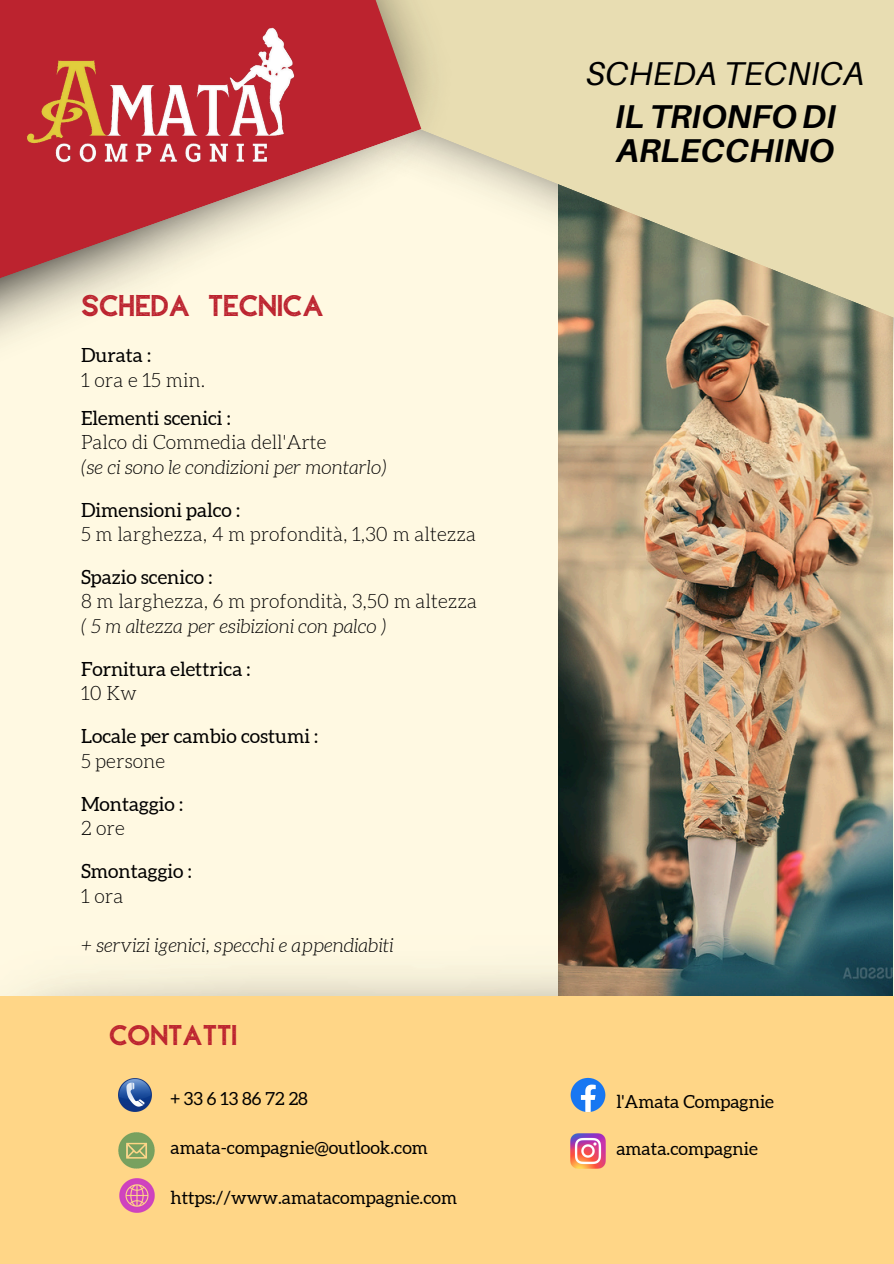
<style>
.page{position:relative;width:894px;height:1264px;background:#fff}
.page>*{position:absolute;margin:0;border:0;box-sizing:border-box;transform-origin:0 0}
.t1{font:italic 700 33px/34px "Aileron";color:#000}
.t2{font:italic 33px "Aileron";color:#000}
.t3{font:30px "Aleppo";color:#bc232f}
.t4{font:28.5px "Aleppo";color:#bc232f}
.t5{font:300 19.5px "Aleo";color:#000}
.t6{font:19.5px "Aleo";color:#000}
.t7{font:italic 300 19.5px "Aleo";color:#000}
.t8{font:18px "Aleo";color:#000}
.t9{font:18px "Aleo";letter-spacing:.11em;color:#000}
</style>
<div class="page">
<div style="left:0;top:0;width:893px;height:1263px;background:#fff9e2"></div>
<img style="left:558px;top:320px;width:333px;height:615px">
<svg style="left:513px;top:0;width:380px;height:320px;background:#d7cea7"></svg>
<img style="left:31px;top:935px;width:862px;height:61px">
<div style="left:0;top:996px;width:893px;height:267px;background:#ffd687"></div>
<svg style="left:0;top:0;width:421px;height:351px"></svg>
<img style="left:0;top:8px;width:339px;height:169px">
<img style="left:119px;top:1078px;width:32px;height:33px">
<img style="left:119px;top:1132px;width:36px;height:36px">
<img style="left:119px;top:1178px;width:36px;height:35px">
<img style="left:570px;top:1077px;width:36px;height:35px">
<img style="left:570px;top:1133px;width:35px;height:35px">
<h2 class="t3" style="left:81px;top:286px;width:244px">SCHEDA TECNICA</h2>
<p class="t6" style="left:81px;top:347px;width:71px">Durata :</p>
<p class="t5" style="left:81px;top:371px;width:126px">1 ora e 15 min.</p>
<p class="t6" style="left:81px;top:409px;width:151px">Elementi scenici :</p>
<p class="t5" style="left:81px;top:433px;width:247px">Palco di Commedia dell'Arte</p>
<p class="t7" style="left:81px;top:458px;width:307px">(se ci sono le condizioni per montarlo)</p>
<p class="t6" style="left:81px;top:501px;width:160px">Dimensioni palco :</p>
<p class="t5" style="left:81px;top:525px;width:396px">5 m larghezza, 4 m profondità, 1,30 m altezza</p>
<p class="t6" style="left:81px;top:568px;width:133px">Spazio scenico :</p>
<p class="t5" style="left:81px;top:592px;width:397px">8 m larghezza, 6 m profondità, 3,50 m altezza</p>
<p class="t7" style="left:81px;top:617px;width:307px">( 5 m altezza per esibizioni con palco )</p>
<p class="t6" style="left:81px;top:660px;width:171px">Fornitura elettrica :</p>
<p class="t5" style="left:81px;top:684px;width:57px">10 Kw</p>
<p class="t6" style="left:81px;top:727px;width:239px">Locale per cambio costumi :</p>
<p class="t5" style="left:81px;top:752px;width:86px">5 persone</p>
<p class="t6" style="left:81px;top:795px;width:104px">Montaggio :</p>
<p class="t5" style="left:81px;top:819px;width:45px">2 ore</p>
<p class="t6" style="left:81px;top:862px;width:112px">Smontaggio :</p>
<p class="t5" style="left:81px;top:886px;width:44px">1 ora</p>
<p class="t7" style="left:81px;top:935px;width:314px">+ servizi igenici, specchi e appendiabiti</p>
<h3 class="t4" style="left:109px;top:1016px;width:129px">CONTAtti</h3>
<p class="t9" style="left:170px;top:1090px;width:139px">+33613867228</p>
<p class="t8" style="left:170px;top:1139px;width:259px">amata-compagnie@outlook.com</p>
<p class="t8" style="left:170px;top:1189px;width:288px">https://www.amatacompagnie.com</p>
<p class="t2" style="left:586px;top:53px;width:279px">SCHEDA TECNICA</p>
<h2 class="t1" style="left:615px;top:99px;width:222px">IL TRIONFO DI<br>ARLECCHINO</h2>
<p class="t8" style="left:616px;top:1093px;width:159px">l'Amata Compagnie</p>
<p class="t8" style="left:616px;top:1140px;width:143px">amata.compagnie</p>
</div>
